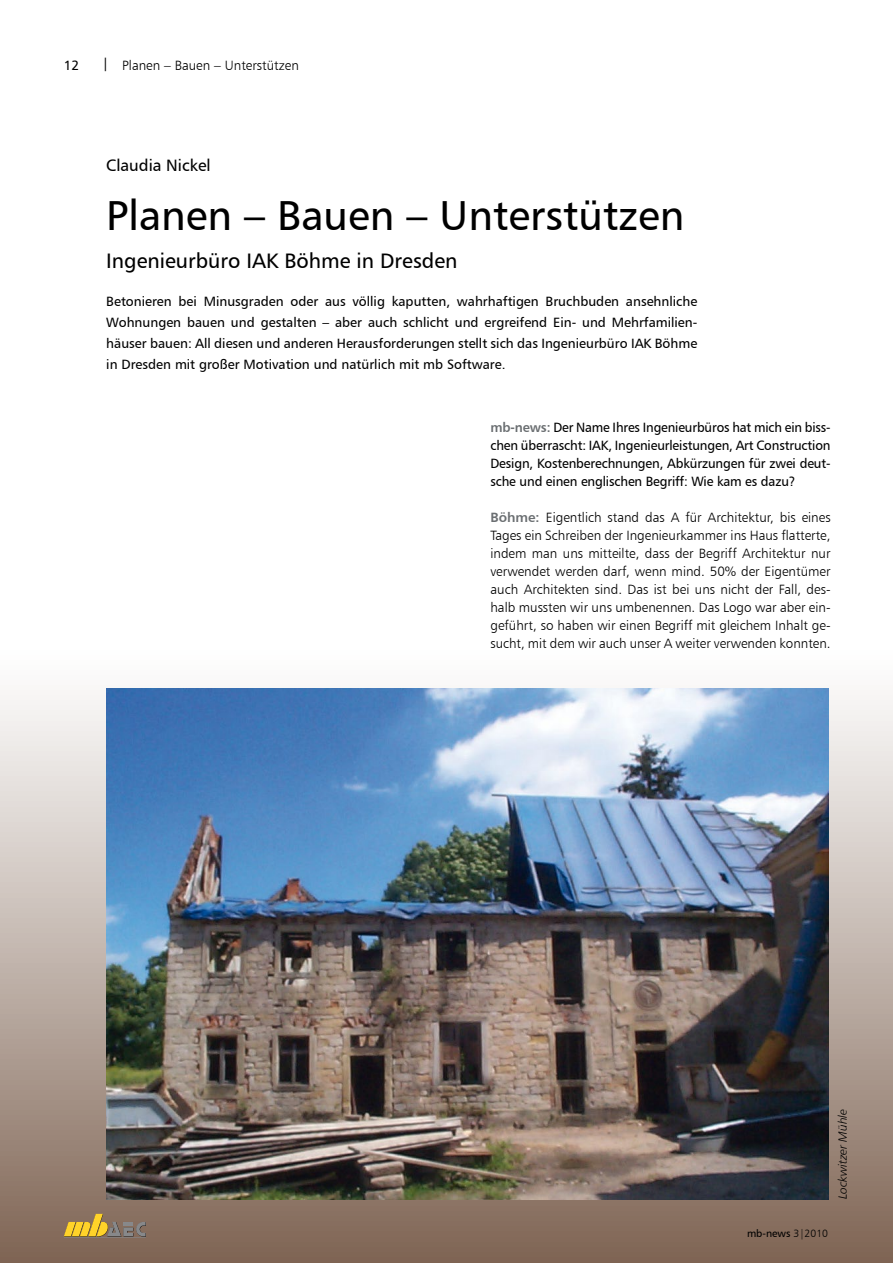
<style>
.page{position:relative;width:893px;height:1263px;background:#fff}
.page>*{position:absolute;margin:0;border:0;box-sizing:border-box;transform-origin:0 0}
.t1{font:42px "Humanist 777 BT Roman B";color:#000}
.t2{font:21px "Humanist 777 BT Roman B";color:#000}
.t3{font:16.5px "Humanist 777 BT Roman B";color:#000}
.t4{font:13.5px/18px "Humanist 777 BT Light B";color:#000;text-align:justify}
.t5{font:13.5px/21px "Humanist 777 BT Roman B";color:#000;text-align:justify}
.t6{font:13.5px/18px "Humanist 777 BT Roman B";color:#000;text-align:justify;scale:.96 1}
.t7{font:12px "Humanist 777 BT Light Italic B";color:#000}
.t8{font:10.5px "Humanist 777 BT Roman B";color:#000}
.s1{font-family:"Humanist 777 BT Roman B"}
.s2{font-family:"Humanist 777 BT Bold B";color:#6b6f72}
.s3{font-family:"Humanist 777 BT Light B"}
</style>
<div class="page">
<svg style="left:0;top:688px;width:893px;height:575px"></svg>
<svg style="left:64px;top:1214px;width:82px;height:23px"></svg>
<img style="left:106px;top:689px;width:722px;height:510px">
<p class="t5" style="left:64px;top:54px;width:17px">12</p>
<p class="t4" style="left:102px;top:56px;width:198px"><span class="s1">|</span> Planen – Bauen – Unterstützen</p>
<p class="t3" style="left:106px;top:155px;width:106px">Claudia Nickel</p>
<h1 class="t1" style="left:106px;top:189px;width:580px">Planen – Bauen – Unterstützen</h1>
<h2 class="t2" style="left:106px;top:247px;width:353px">Ingenieurbüro IAK Böhme in Dresden</h2>
<p class="t5" style="left:106px;top:290px;width:593px">Betonieren bei Minusgraden oder aus völlig kaputten, wahrhaftigen Bruchbuden ansehnliche Wohnungen bauen und gestalten – aber auch schlicht und ergreifend Ein- und Mehrfamilien&shy;häuser bauen: All diesen und anderen Herausforderungen stellt sich das Ingenieurbüro IAK Böhme in Dresden mit großer Motivation und natürlich mit mb Software.</p>
<p class="t6" style="left:490px;top:418px;width:356px"><span class="s2">mb-news:</span> Der Name Ihres Ingenieurbüros hat mich ein biss&shy;chen überrascht: IAK, Ingenieurleistungen, Art Construction Design, Kostenberechnungen, Abkürzungen für zwei deut&shy;sche und einen englischen Begriff: Wie kam es dazu?</p>
<p class="t4" style="left:490px;top:508px;width:342px"><span class="s2">Böhme:</span> Eigentlich stand das A für Architektur, bis eines Tages ein Schreiben der Ingenieurkammer ins Haus flatterte, indem man uns mitteilte, dass der Begriff Architektur nur verwendet werden darf, wenn mind. 50% der Eigentümer auch Architekten sind. Das ist bei uns nicht der Fall, des&shy;halb mussten wir uns umbenennen. Das Logo war aber ein&shy;geführt, so haben wir einen Begriff mit gleichem Inhalt ge&shy;sucht, mit dem wir auch unser A weiter verwenden konnten.</p>
<p class="t7" style="left:835px;top:1199px;width:92px;rotate:-90deg">Lockwitzer Mühle</p>
<p class="t8" style="left:747px;top:1227px;width:83px">mb-news <span class="s3">3|2010</span></p>
</div>
